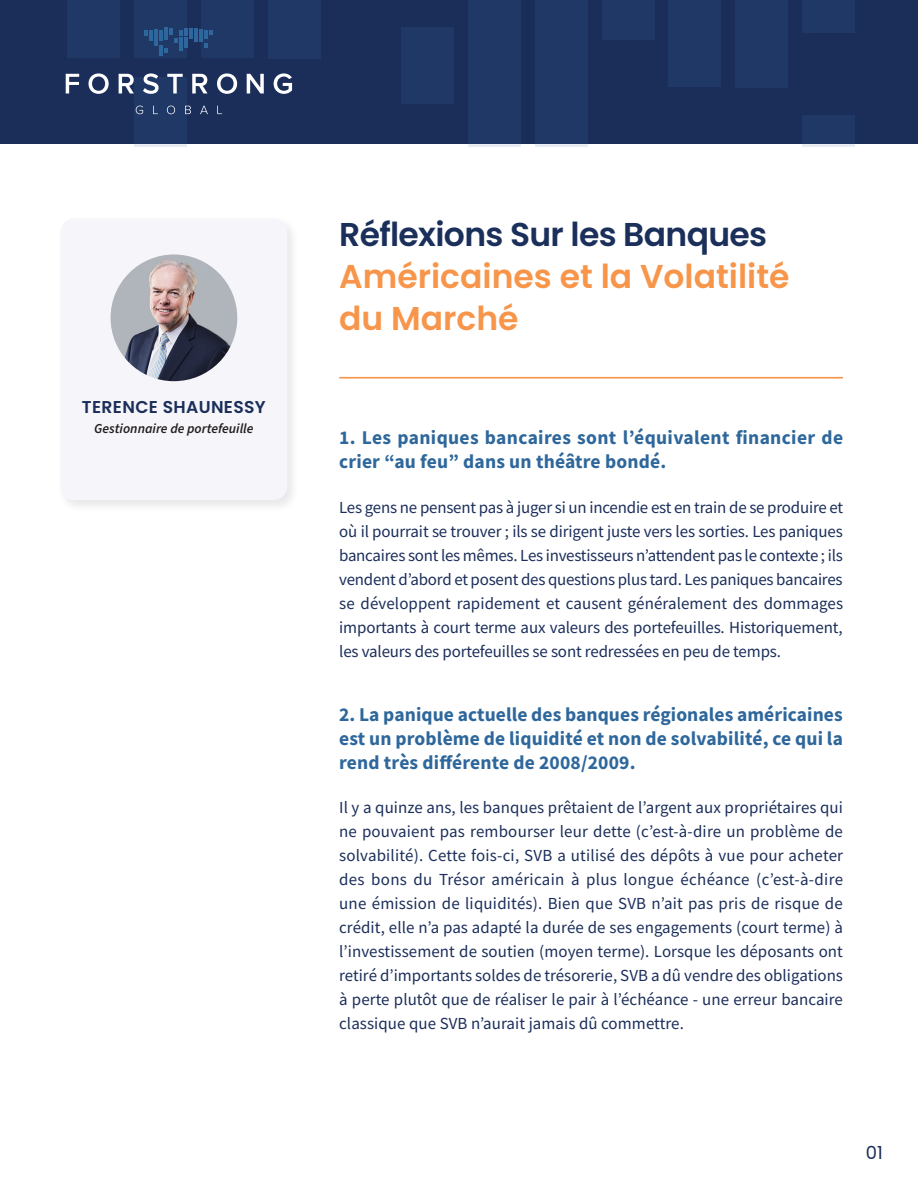
<style>
.page{position:relative;width:918px;height:1188px;background:#fff}
.page>*{position:absolute;margin:0;border:0;box-sizing:border-box;transform-origin:0 0}
.t1{font:600 33px/42px "Poppins";color:#f7964b}
.Body_Copy{font:700 19.5px/24px "Source Sans Pro";letter-spacing:.01em;color:#2e679b}
.t2{font:18px "Poppins";color:#1b2e5a}
.Paragraph_Heading{font:600 17.1px "Poppins";letter-spacing:.02em;color:#1b2e5a}
.Body_Copy-2{font:16.8px/24px "Source Sans Pro";letter-spacing:-.01em;color:#1b2e5a;text-align:justify}
.Paragraph_Heading-2{font:italic 600 13.65px "Source Sans Pro";color:#231f20}
.s1{color:#1a2f5a}
</style>
<div class="page">
<div style="left:0;top:0;width:918px;height:144px;background:#1b2e5a"></div>
<div style="left:68px;top:0;width:52px;height:58px;background:#203866"></div>
<div style="left:602px;top:0;width:52px;height:39px;background:#203866"></div>
<div style="left:669px;top:0;width:52px;height:87px;background:#203866"></div>
<div style="left:735px;top:0;width:53px;height:87px;background:#203866"></div>
<div style="left:802px;top:0;width:53px;height:32px;background:#203866"></div>
<svg style="left:802px;top:115px;width:53px;height:32px;fill:#203866"></svg>
<div style="left:535px;top:0;width:53px;height:147px;background:#203866"></div>
<div style="left:468px;top:0;width:53px;height:147px;background:#203866"></div>
<div style="left:402px;top:27px;width:52px;height:77px;background:#203866"></div>
<div style="left:268px;top:0;width:52px;height:58px;background:#203866"></div>
<div style="left:201px;top:0;width:53px;height:58px;background:#203866"></div>
<div style="left:134px;top:0;width:53px;height:58px;background:#203866"></div>
<div style="left:134px;top:77px;width:53px;height:70px;background:#203866"></div>
<svg style="left:144px;top:30px;width:4px;height:6px"></svg>
<hr style="left:149px;top:30px;width:4px;height:10px;background:#2e679d">
<hr style="left:189px;top:28px;width:4px;height:11px;background:#2e679d">
<hr style="left:194px;top:28px;width:4px;height:14px;background:#2e679d">
<hr style="left:199px;top:29px;width:4px;height:13px;background:#2e679d">
<svg style="left:204px;top:31px;width:9px;height:17px"></svg>
<svg style="left:164px;top:28px;width:24px;height:24px"></svg>
<hr style="left:159px;top:30px;width:4px;height:10px;background:#2e679d">
<hr style="left:159px;top:46px;width:4px;height:10px;background:#2e679d">
<hr style="left:154px;top:29px;width:4px;height:11px;background:#2e679d">
<svg style="left:154px;top:41px;width:4px;height:5px"></svg>
<svg style="left:66px;top:74px;width:13px;height:19px"></svg>
<svg style="left:89px;top:73px;width:20px;height:21px"></svg>
<svg style="left:119px;top:74px;width:15px;height:19px"></svg>
<svg style="left:143px;top:73px;width:16px;height:21px"></svg>
<svg style="left:167px;top:74px;width:16px;height:19px"></svg>
<svg style="left:192px;top:74px;width:16px;height:19px"></svg>
<svg style="left:217px;top:73px;width:20px;height:21px"></svg>
<svg style="left:247px;top:74px;width:17px;height:19px"></svg>
<svg style="left:274px;top:73px;width:18px;height:21px"></svg>
<svg style="left:136px;top:106px;width:7px;height:8px"></svg>
<svg style="left:153px;top:106px;width:5px;height:8px"></svg>
<svg style="left:167px;top:106px;width:8px;height:8px"></svg>
<svg style="left:185px;top:106px;width:6px;height:8px"></svg>
<svg style="left:200px;top:106px;width:8px;height:8px"></svg>
<svg style="left:217px;top:106px;width:5px;height:8px"></svg>
<hr style="left:339px;top:377px;width:504px;height:2px;background:#f7964b">
<div style="left:57px;top:216px;width:242px;height:297px;background:#f6f5fa"></div>
<img style="left:111px;top:254px;width:126px;height:127px;border-radius:63px">
<p class="Paragraph_Heading" style="left:82px;top:397px;width:185px">TERENCE SHAUNESSY</p>
<p class="Paragraph_Heading-2" style="left:94px;top:420px;width:161px">Gestionnaire de portefeuille</p>
<p class="t1" style="left:339px;top:213px;width:452px"><span class="s1">Réflexions Sur les Banques<br></span>Américaines et la Volatilité du Marché</p>
<p class="Body_Copy" style="left:339px;top:426px;width:505px">1. Les paniques bancaires sont l’équivalent financier de crier “au feu” dans un théâtre bondé.</p>
<p class="Body_Copy-2" style="left:339px;top:495px;width:506px">Les gens ne pensent pas à juger si un incendie est en train de se produire et où il pourrait se trouver ; ils se dirigent juste vers les sorties. Les paniques bancaires sont les mêmes. Les investisseurs n’attendent pas le contexte ; ils vendent d’abord et posent des questions plus tard. Les paniques bancaires se développent rapidement et causent généralement des dommages importants à court terme aux valeurs des portefeuilles. Historiquement, les valeurs des portefeuilles se sont redressées en peu de temps.</p>
<p class="Body_Copy" style="left:339px;top:702px;width:505px;text-align:justify">2. La panique actuelle des banques régionales américaines est un problème de liquidité et non de solvabilité, ce qui la rend très différente de 2008/2009.</p>
<p class="Body_Copy-2" style="left:339px;top:796px;width:505px">Il y a quinze ans, les banques prêtaient de l’argent aux propriétaires qui ne pouvaient pas rembourser leur dette (c’est-à-dire un problème de solvabilité). Cette fois-ci, SVB a utilisé des dépôts à vue pour acheter des bons du Trésor américain à plus longue échéance (c’est-à-dire une émission de liquidités). Bien que SVB n’ait pas pris de risque de crédit, elle n’a pas adapté la durée de ses engagements (court terme) à l’investissement de soutien (moyen terme). Lorsque les déposants ont retiré d’importants soldes de trésorerie, SVB a dû vendre des obligations à perte plutôt que de réaliser le pair à l’échéance - une erreur bancaire classique que SVB n’aurait jamais dû commettre.</p>
<p class="t2" style="left:866px;top:1143px;width:19px">01</p>
</div>
